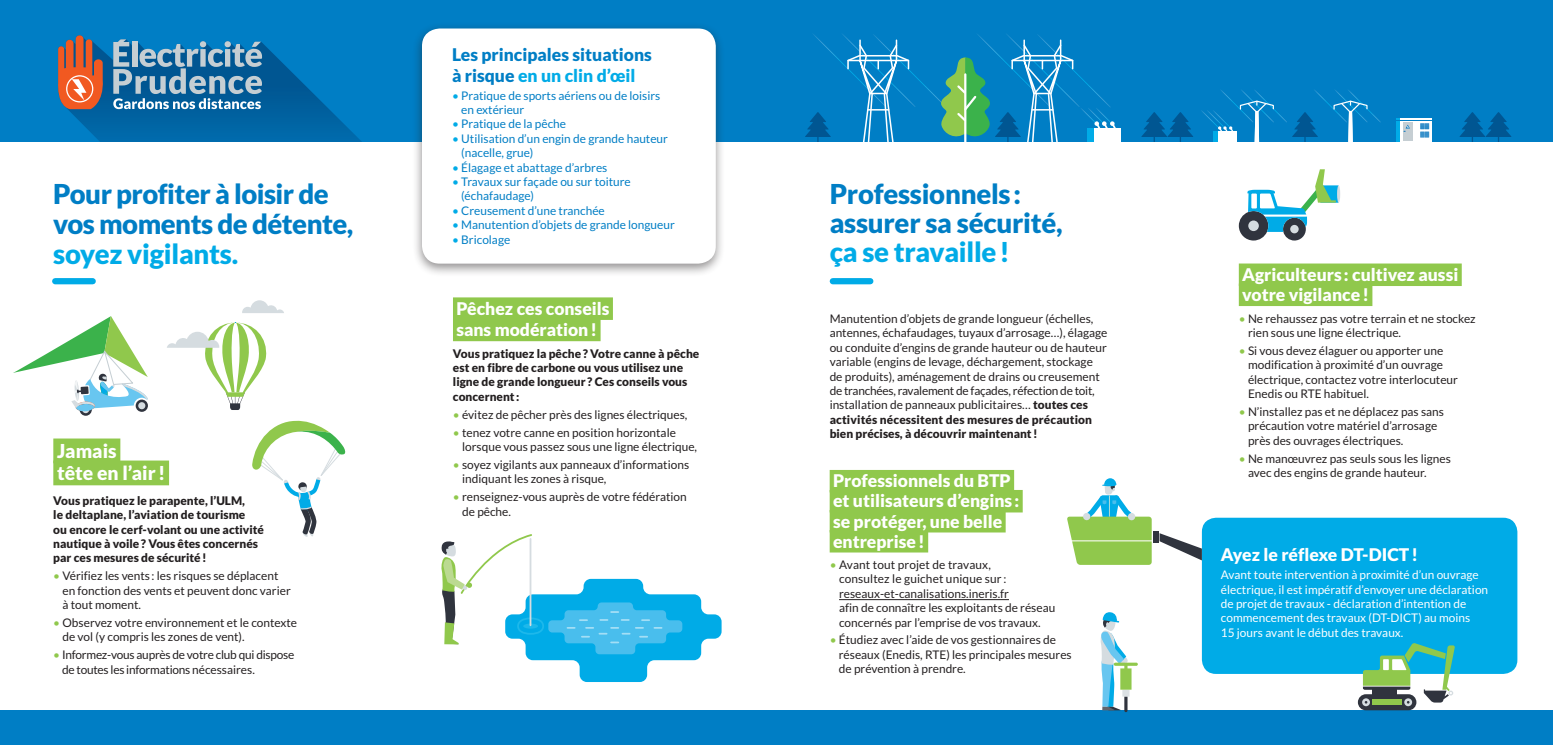
<style>
.page{position:relative;width:1553px;height:745px;background:#fff}
.page>*{position:absolute;margin:0;border:0;box-sizing:border-box;transform-origin:0 0}
.t1{font:900 27.5px/28.8px "Lato";letter-spacing:-.02em;color:#007ec5}
.t2{font:900 27.5px "Lato";letter-spacing:-.01em;color:#00abe7}
.t3{font:900 19.25px/22px "Lato";color:#fff}
.t4{font:900 17.5px/20px "Lato";color:#fff}
.t5{font:900 17.5px/21px "Lato";color:#007ec5}
.t6{font:11.88px/14.4px "Lato";color:#231f20}
.t7{font:900 11.88px/14.4px "Lato";color:#231f20}
.t8{font:11.88px/14.4px "Lato";color:#007ec5}
.t9{font:11.88px/14.4px "Lato";color:#fff}
.t10{font:11.88px/14.4px "Lato";letter-spacing:-.02em;color:#231f20}
.s1{color:#90c84c}
.s2{color:#00abe7}
.s3{font-weight:900}
</style>
<div class="page">
<div style="left:0;top:710px;width:1552px;height:34px;background:#007ec5"></div>
<div style="left:0;top:0;width:1552px;height:142px;background:#007ec5"></div>
<div style="left:1093px;top:128px;width:27px;height:14px;background:#fff"></div>
<svg style="left:1141px;top:112px;width:52px;height:30px"></svg>
<svg style="left:805px;top:34px;width:311px;height:108px"></svg>
<svg style="left:1201px;top:90px;width:179px;height:52px"></svg>
<svg style="left:1459px;top:112px;width:52px;height:30px"></svg>
<hr style="left:1396px;top:118px;width:3px;height:24px;background:#00abe7">
<svg style="left:1399px;top:118px;width:32px;height:24px"></svg>
<svg style="left:1420px;top:124px;width:8px;height:14px"></svg>
<div style="left:1402px;top:122px;width:10px;height:19px;background:#c5ced3"></div>
<svg style="left:1403px;top:125px;width:6px;height:7px"></svg>
<hr style="left:1396px;top:120px;width:35px;height:1px;background:#007ec5">
<svg style="left:58px;top:35px;width:304px;height:107px"></svg>
<div style="left:53px;top:438px;width:67px;height:25px;background:#90c84c"></div>
<div style="left:53px;top:460px;width:116px;height:25px;background:#90c84c"></div>
<div style="left:829px;top:470px;width:185px;height:22px;background:#90c84c"></div>
<div style="left:829px;top:490px;width:193px;height:22px;background:#90c84c"></div>
<div style="left:829px;top:510px;width:176px;height:22px;background:#90c84c"></div>
<div style="left:829px;top:530px;width:99px;height:22px;background:#90c84c"></div>
<hr style="left:839px;top:599px;width:170px;height:1px;background:#231f20">
<div style="left:453px;top:297px;width:160px;height:23px;background:#90c84c"></div>
<div style="left:453px;top:318px;width:147px;height:23px;background:#90c84c"></div>
<div style="left:1238px;top:263px;width:223px;height:23px;background:#90c84c"></div>
<div style="left:1238px;top:283px;width:134px;height:23px;background:#90c84c"></div>
<div style="left:1201px;top:517px;width:316px;height:156px;background:#00abe7;border-radius:14px"></div>
<svg style="left:441px;top:534px;width:280px;height:147px"></svg>
<svg style="left:79px;top:403px;width:13px;height:13px"></svg>
<svg style="left:13px;top:316px;width:135px;height:95px"></svg>
<svg style="left:167px;top:322px;width:100px;height:88px"></svg>
<svg style="left:242px;top:300px;width:42px;height:13px"></svg>
<svg style="left:1100px;top:612px;width:37px;height:100px"></svg>
<hr style="left:1336px;top:185px;width:4px;height:18px;background:#d5dce0;border-radius:50%">
<svg style="left:1238px;top:169px;width:100px;height:71px"></svg>
<svg style="left:252px;top:421px;width:93px;height:115px"></svg>
<div style="left:1152px;top:530px;width:6px;height:12px;background:#30343e"></div>
<svg style="left:1159px;top:533px;width:42px;height:27px"></svg>
<svg style="left:1067px;top:478px;width:84px;height:86px"></svg>
<div style="left:1357px;top:694px;width:59px;height:16px;background:#30343e;border-radius:8px"></div>
<svg style="left:1361px;top:643px;width:93px;height:63px"></svg>
<div style="left:412px;top:22px;width:313px;height:255px;background:#231f20;opacity:.5"></div>
<div style="left:422px;top:28px;width:293px;height:235px;background:#fff;border-radius:18px"></div>
<div style="left:55px;top:278px;width:38px;height:6px;background:#00abe7"></div>
<div style="left:832px;top:278px;width:38px;height:6px;background:#00abe7"></div>
<h1 class="t1" style="left:53px;top:178px;width:302px;line-height:30px">Pour profiter à loisir de vos moments de détente,</h1>
<h1 class="t2" style="left:53px;top:238px;width:186px">soyez vigilants.</h1>
<h2 class="t3" style="left:57px;top:439px;width:110px">Jamais<br>tête en l’air !</h2>
<p class="t7" style="left:53px;top:493px;width:212px">Vous pratiquez le parapente, l’ULM,<br>le deltaplane, l’aviation de tourisme<br>ou encore le cerf-volant ou une activité nautique à voile? Vous êtes concernés par ces mesures de sécurité!</p>
<p class="t6" style="left:62px;top:568px;width:230px;text-indent:-9px"><span class="s1">•</span> Vérifiez les vents : les risques se déplacent en fonction des vents et peuvent donc varier à tout moment.</p>
<p class="t6" style="left:62px;top:615px;width:236px;text-indent:-9px"><span class="s1">•</span> Observez votre environnement et le contexte de vol (y compris les zones de vent).</p>
<p class="t10" style="left:62px;top:647px;width:234px;text-indent:-9px"><span class="s1">•</span> Informez-vous auprès de votre club qui dispose de toutes les informations nécessaires.</p>
<h3 class="t5" style="left:452px;top:43px;width:201px">Les principales situations à risque <span class="s2">en un clin d’œil</span></h3>
<p class="t8" style="left:461px;top:88px;width:200px;text-indent:-9px"><span class="s2">•</span> Pratique de sports aériens ou de loisirs en extérieur</p>
<p class="t8" style="left:452px;top:117px;width:115px"><span class="s2">•</span> Pratique de la pêche</p>
<p class="t8" style="left:461px;top:131px;width:208px;text-indent:-9px"><span class="s2">•</span> Utilisation d’un engin de grande hauteur (nacelle, grue)</p>
<p class="t8" style="left:452px;top:160px;width:157px"><span class="s2">•</span> Élagage et abattage d’arbres</p>
<p class="t8" style="left:461px;top:174px;width:171px;text-indent:-9px"><span class="s2">•</span> Travaux sur façade ou sur toiture (échafaudage)</p>
<p class="t8" style="left:452px;top:203px;width:154px"><span class="s2">•</span> Creusement d’une tranchée</p>
<p class="t8" style="left:452px;top:217px;width:224px"><span class="s2">•</span> Manutention d’objets de grande longueur</p>
<p class="t8" style="left:452px;top:232px;width:60px"><span class="s2">•</span> Bricolage</p>
<h3 class="t4" style="left:456px;top:297px;width:155px;line-height:21.2px">Pêchez ces conseils sans modération!</h3>
<p class="t7" style="left:453px;top:346px;width:248px">Vous pratiquez la pêche? Votre canne à pêche est en fibre de carbone ou vous utilisez une ligne de grande longueur ? Ces conseils vous concernent:</p>
<p class="t6" style="left:453px;top:407px;width:236px"><span class="s1">•</span> évitez de pêcher près des lignes électriques,</p>
<p class="t6" style="left:462px;top:425px;width:236px;text-indent:-9px"><span class="s1">•</span> tenez votre canne en position horizontale lorsque vous passez sous une ligne électrique,</p>
<p class="t6" style="left:462px;top:457px;width:228px;text-indent:-9px"><span class="s1">•</span> soyez vigilants aux panneaux d’informations indiquant les zones à risque,</p>
<p class="t6" style="left:462px;top:489px;width:226px;text-indent:-9px"><span class="s1">•</span> renseignez-vous auprès de votre fédération de pêche.</p>
<h1 class="t1" style="left:829px;top:179px;width:234px">Professionnels: assurer sa sécurité,</h1>
<h1 class="t2" style="left:829px;top:235px;width:182px">ça se travaille!</h1>
<p class="t6" style="left:829px;top:311px;width:279px">Manutention d’objets de grande longueur (échelles, antennes, échafaudages, tuyaux d’arrosage…), élagage ou conduite d’engins de grande hauteur ou de hauteur variable (engins de levage, déchargement, stockage de produits), aménagement de drains ou creusement de tranchées, ravalement de façades, réfection de toit, installation de panneaux publicitaires… <span class="s3">toutes ces activités nécessitent des mesures de précaution bien précises, à découvrir maintenant!</span></p>
<h3 class="t4" style="left:833px;top:470px;width:188px">Professionnels du BTP et utilisateurs d’engins : se protéger, une belle entreprise!</h3>
<p class="t6" style="left:839px;top:557px;width:218px;text-indent:-9px"><span class="s1">•</span> Avant tout projet de travaux,<br>consultez le guichet unique sur: reseaux-et-canalisations.ineris.fr<br>afin de connaître les exploitants de réseau concernés par l’emprise de vos travaux.</p>
<p class="t6" style="left:838px;top:632px;width:234px;text-indent:-9px"><span class="s1">•</span> Étudiez avec l’aide de vos gestionnaires de réseaux (Enedis, RTE) les principales mesures de prévention à prendre.</p>
<h3 class="t4" style="left:1242px;top:264px;width:218px">Agriculteurs : cultivez aussi votre vigilance!</h3>
<p class="t6" style="left:1247px;top:311px;width:229px;text-indent:-9px"><span class="s1">•</span> Ne rehaussez pas votre terrain et ne stockez rien sous une ligne électrique.</p>
<p class="t6" style="left:1247px;top:343px;width:211px;text-indent:-9px"><span class="s1">•</span> Si vous devez élaguer ou apporter une modification à proximité d’un ouvrage électrique, contactez votre interlocuteur Enedis ou RTE habituel.</p>
<p class="t6" style="left:1247px;top:404px;width:197px;text-indent:-9px"><span class="s1">•</span> N’installez pas et ne déplacez pas sans précaution votre matériel d’arrosage près des ouvrages électriques.</p>
<p class="t6" style="left:1247px;top:451px;width:204px;text-indent:-9px"><span class="s1">•</span> Ne manœuvrez pas seuls sous les lignes avec des engins de grande hauteur.</p>
<h3 class="t4" style="left:1220px;top:544px;width:199px">Ayez le réflexe DT-DICT!</h3>
<p class="t9" style="left:1220px;top:567px;width:269px">Avant toute intervention à proximité d’un ouvrage électrique, il est impératif d’envoyer une déclaration de projet de travaux - déclaration d’intention de commencement des travaux (DT-DICT) au moins<br>15 jours avant le début des travaux.</p>
</div>
